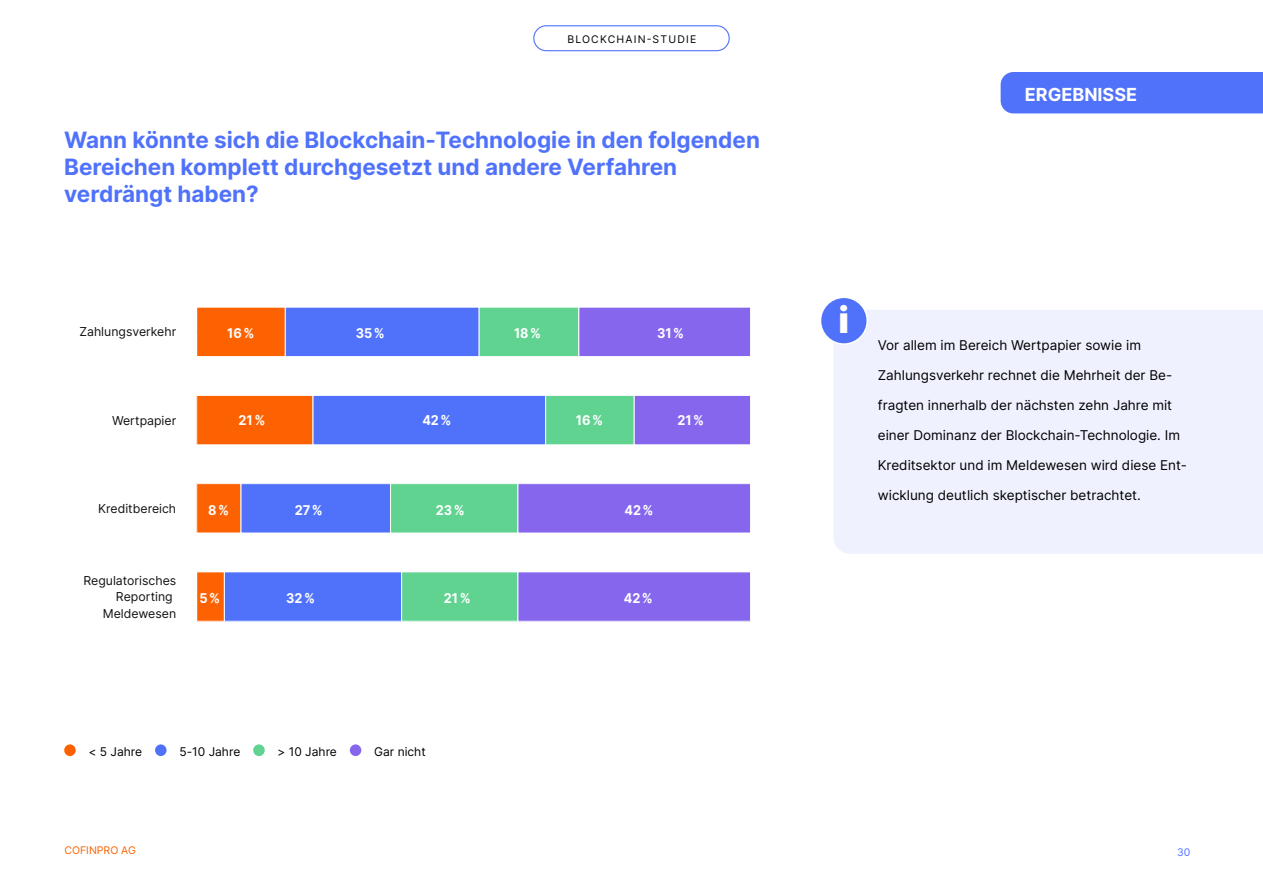
<style>
.page{position:relative;width:1263px;height:893px;background:#fff}
.page>*{position:absolute;margin:0;border:0;box-sizing:border-box;transform-origin:0 0}
.t1{font:900 36px "Inter";color:#fff}
.t2{font:700 22.5px/27px "Inter";color:#5072fb}
.t3{font:700 18px "Inter";color:#fff}
.t4{font:13.5px "Inter";color:#000}
.t5{font:700 13.5px "Inter";color:#fff;scale:.94 1}
.t6{font:700 13.5px "Inter";color:#fff;scale:.95 1}
.t7{font:12.3px/16.5px "Inter";color:#131313;text-align:right}
.t8{font:12px "Inter";color:#000}
.t9{font:10.5px "Inter";letter-spacing:.11em;color:#000}
.t10{font:10.5px "Inter";color:#fd6200}
.t11{font:10.5px "Inter";color:#5072fb}
</style>
<div class="page">
<div style="left:533px;top:25px;width:197px;height:26px;border:1px solid #5072fb;border-radius:12px"></div>
<div style="left:1001px;top:72px;width:262px;height:41px;background:#5072fb"></div>
<div style="left:197px;top:307px;width:88px;height:50px;background:#fd6202"></div>
<div style="left:196px;top:307px;width:90px;height:50px;border:1px solid #fff"></div>
<div style="left:197px;top:395px;width:116px;height:50px;background:#fd6202"></div>
<div style="left:196px;top:395px;width:117px;height:50px;border:1px solid #fff"></div>
<div style="left:197px;top:484px;width:44px;height:49px;background:#fd6202"></div>
<div style="left:196px;top:483px;width:45px;height:50px;border:1px solid #fff"></div>
<div style="left:197px;top:572px;width:27px;height:49px;background:#fd6202"></div>
<div style="left:196px;top:571px;width:29px;height:51px;border:1px solid #fff"></div>
<div style="left:285px;top:307px;width:194px;height:50px;background:#5072fb"></div>
<div style="left:285px;top:307px;width:194px;height:50px;border:1px solid #fff"></div>
<div style="left:313px;top:395px;width:233px;height:50px;background:#5072fb"></div>
<div style="left:313px;top:395px;width:233px;height:50px;border:1px solid #fff"></div>
<div style="left:241px;top:484px;width:149px;height:49px;background:#5072fb"></div>
<div style="left:241px;top:483px;width:150px;height:50px;border:1px solid #fff"></div>
<div style="left:224px;top:572px;width:178px;height:49px;background:#5072fb"></div>
<div style="left:224px;top:571px;width:178px;height:51px;border:1px solid #fff"></div>
<div style="left:479px;top:307px;width:100px;height:50px;background:#60d391"></div>
<div style="left:479px;top:307px;width:100px;height:50px;border:1px solid #fff"></div>
<div style="left:546px;top:395px;width:88px;height:50px;background:#60d391"></div>
<div style="left:545px;top:395px;width:90px;height:50px;border:1px solid #fff"></div>
<div style="left:390px;top:484px;width:128px;height:49px;background:#60d391"></div>
<div style="left:390px;top:483px;width:128px;height:50px;border:1px solid #fff"></div>
<div style="left:402px;top:572px;width:116px;height:49px;background:#60d391"></div>
<div style="left:401px;top:571px;width:117px;height:51px;border:1px solid #fff"></div>
<div style="left:579px;top:307px;width:171px;height:50px;background:#8566ed"></div>
<div style="left:578px;top:307px;width:173px;height:50px;border:1px solid #fff"></div>
<div style="left:634px;top:395px;width:116px;height:50px;background:#8566ed"></div>
<div style="left:634px;top:395px;width:117px;height:50px;border:1px solid #fff"></div>
<div style="left:518px;top:484px;width:232px;height:49px;background:#8566ed"></div>
<div style="left:517px;top:483px;width:234px;height:50px;border:1px solid #fff"></div>
<div style="left:518px;top:572px;width:232px;height:49px;background:#8566ed"></div>
<div style="left:517px;top:571px;width:234px;height:51px;border:1px solid #fff"></div>
<div style="left:834px;top:310px;width:429px;height:244px;background:#eff1fe"></div>
<div style="left:820px;top:297px;width:47px;height:47px;background:#5072fb;border-radius:50%"></div>
<div style="left:820px;top:297px;width:48px;height:48px;border:2px solid #fff;border-radius:50%"></div>
<div style="left:64px;top:744px;width:12px;height:12px;background:#fd6200;border-radius:50%"></div>
<div style="left:155px;top:744px;width:12px;height:12px;background:#5072fb;border-radius:50%"></div>
<div style="left:253px;top:744px;width:12px;height:12px;background:#60d291;border-radius:50%"></div>
<div style="left:350px;top:744px;width:11px;height:12px;background:#8566ed;border-radius:50%"></div>
<p class="t9" style="left:567px;top:31px;width:130px">BLOCKCHAIN-STUDIE</p>
<h2 class="t2" style="left:64px;top:125px;width:697px">Wann könnte sich die Blockchain-Technologie in den folgenden<br>Bereichen komplett durchgesetzt und andere Verfahren verdrängt haben?</h2>
<p class="t7" style="left:79px;top:323px;width:98px">Zahlungsverkehr</p>
<p class="t6" style="left:227px;top:323px;width:30px">16 %</p>
<p class="t5" style="left:356px;top:323px;width:32px">35 %</p>
<p class="t5" style="left:514px;top:323px;width:30px">18 %</p>
<p class="t5" style="left:657px;top:323px;width:30px">31 %</p>
<p class="t7" style="left:112px;top:412px;width:66px">Wertpapier</p>
<p class="t6" style="left:239px;top:410px;width:30px">21 %</p>
<p class="t5" style="left:678px;top:410px;width:30px">21 %</p>
<p class="t5" style="left:422px;top:410px;width:32px">42 %</p>
<p class="t6" style="left:576px;top:410px;width:30px">16 %</p>
<p class="t7" style="left:98px;top:500px;width:80px">Kreditbereich</p>
<p class="t7" style="left:83px;top:572px;width:94px">Regulatorisches<br>Reporting<br>Meldewesen</p>
<p class="t6" style="left:208px;top:500px;width:23px">8 %</p>
<p class="t6" style="left:199px;top:588px;width:23px">5 %</p>
<p class="t6" style="left:295px;top:500px;width:31px">27 %</p>
<p class="t6" style="left:436px;top:500px;width:32px">23 %</p>
<p class="t5" style="left:286px;top:588px;width:32px">32 %</p>
<p class="t6" style="left:444px;top:588px;width:30px">21 %</p>
<p class="t5" style="left:624px;top:500px;width:32px">42 %</p>
<p class="t5" style="left:624px;top:588px;width:32px">42 %</p>
<p class="t8" style="left:89px;top:743px;width:55px">&lt; 5 Jahre</p>
<p class="t8" style="left:179px;top:743px;width:62px">5-10 Jahre</p>
<p class="t8" style="left:278px;top:743px;width:61px">&gt; 10 Jahre</p>
<p class="t8" style="left:374px;top:743px;width:53px">Gar nicht</p>
<h3 class="t3" style="left:1025px;top:81px;width:114px">ERGEBNISSE</h3>
<h1 class="t1" style="left:838px;top:292px;width:12px">i</h1>
<p class="t4" style="left:878px;top:335px;width:265px">Vor allem im Bereich Wertpapier sowie im</p>
<p class="t4" style="left:878px;top:365px;width:296px">Zahlungsverkehr rechnet die Mehrheit der Be-</p>
<p class="t4" style="left:878px;top:395px;width:296px">fragten innerhalb der nächsten zehn Jahre mit</p>
<p class="t4" style="left:878px;top:425px;width:304px">einer Dominanz der Blockchain-Technologie. Im</p>
<p class="t4" style="left:878px;top:455px;width:311px">Kreditsektor und im Meldewesen wird diese Ent-</p>
<p class="t4" style="left:878px;top:485px;width:265px">wicklung deutlich skeptischer betrachtet.</p>
<p class="t10" style="left:64px;top:843px;width:73px">COFINPRO AG</p>
<p class="t11" style="left:1177px;top:845px;width:15px">30</p>
</div>
